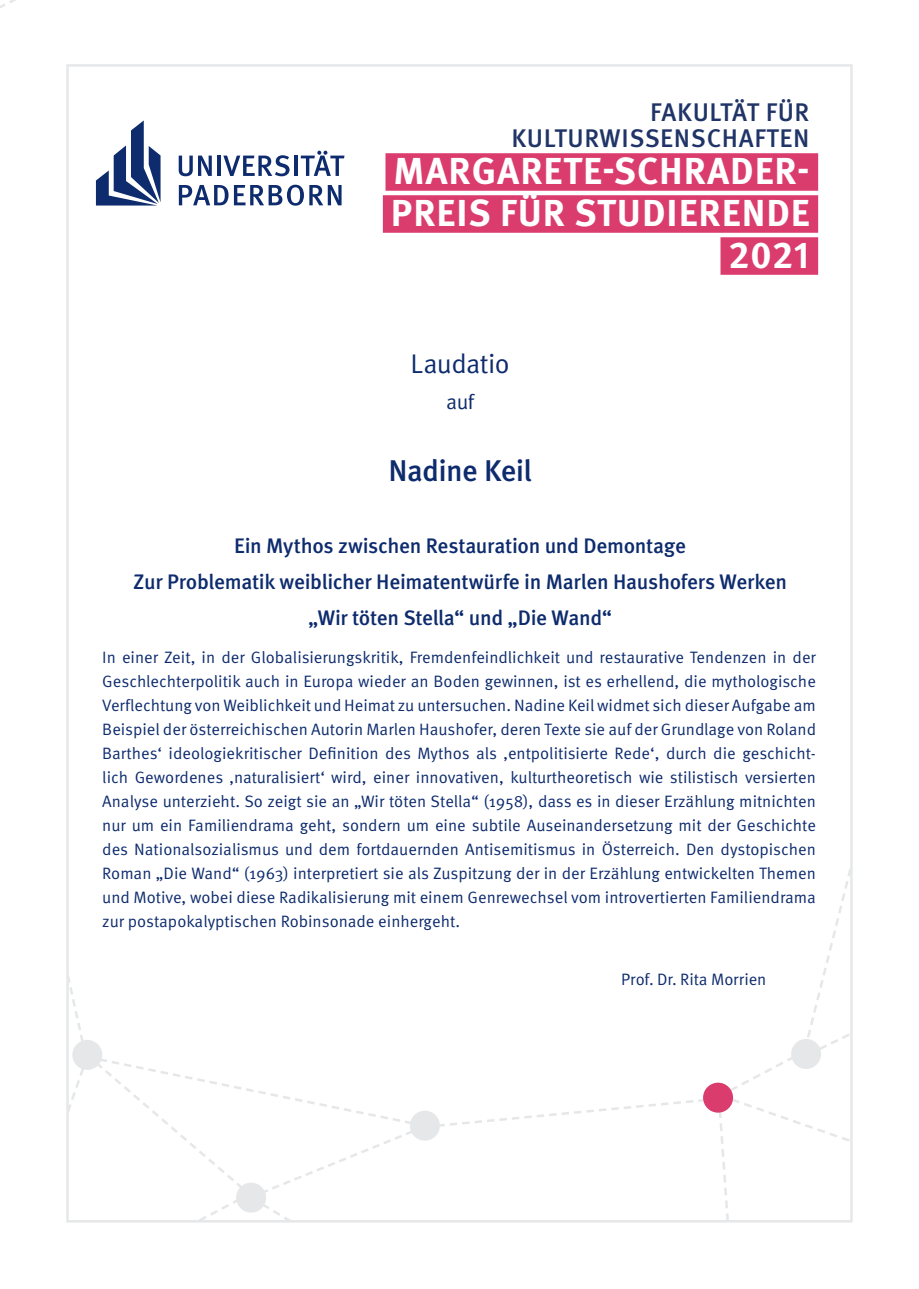
<style>
.page{position:relative;width:919px;height:1289px;background:#fff}
.page>*{position:absolute;margin:0;border:0;box-sizing:border-box;transform-origin:0 0}
.t1{font:700 37.5px/42px "Meta OT";letter-spacing:.025em;color:#fff;text-align:right}
.t2{font:500 30px "Meta OT";letter-spacing:-.02em;color:#0d2b6d}
.t3{font:27px "Meta OT";letter-spacing:-.025em;color:#0d2b6d}
.t4{font:500 25.5px/25.5px "Meta OT";letter-spacing:.025em;color:#203467;text-align:right}
.t5{font:500 21px/36px "Meta OT";letter-spacing:-.015em;color:#0d2b6d;text-align:center}
.t6{font:21px "Meta OT";color:#0d2b6d}
.t7{font:16.5px/24px "Meta OT";color:#0d2b6d;text-align:justify}
</style>
<div class="page">
<svg style="left:0;top:0;width:16px;height:8px"></svg>
<svg style="left:67px;top:865px;width:786px;height:358px"></svg>
<div style="left:703px;top:1082px;width:30px;height:30px;background:#db3c6e;border-radius:50%"></div>
<svg style="left:179px;top:185px;width:49px;height:20px"></svg>
<svg style="left:234px;top:185px;width:107px;height:21px"></svg>
<svg style="left:179px;top:156px;width:33px;height:20px"></svg>
<hr style="left:217px;top:156px;width:4px;height:20px;background:#0d2b6d">
<svg style="left:223px;top:155px;width:66px;height:21px"></svg>
<hr style="left:294px;top:156px;width:3px;height:20px;background:#0d2b6d">
<svg style="left:301px;top:151px;width:43px;height:25px"></svg>
<svg style="left:96px;top:120px;width:64px;height:85px"></svg>
<div style="left:385px;top:153px;width:433px;height:38px;background:#db3c6e"></div>
<div style="left:383px;top:195px;width:435px;height:38px;background:#db3c6e"></div>
<div style="left:720px;top:237px;width:98px;height:38px;background:#db3c6e"></div>
<h3 class="t4" style="left:511px;top:100px;width:299px">FAKULTÄT FÜR<br>KULTURWISSENSCHAFTEN</h3>
<h1 class="t1" style="left:391px;top:151px;width:420px">MARGARETE-SCHRADER-<br>PREIS FÜR STUDIERENDE<br>2021</h1>
<h3 class="t3" style="left:410px;top:347px;width:101px">Laudatio</h3>
<p class="t6" style="left:446px;top:389px;width:30px">auf</p>
<h2 class="t2" style="left:388px;top:452px;width:145px">Nadine Keil</h2>
<p class="t5" style="left:133px;top:528px;width:655px">Ein Mythos zwischen Restauration und Demontage<br>Zur Problematik weiblicher Heimatentwürfe in Marlen Haushofers Werken „Wir töten Stella“ und „Die Wand“</p>
<p class="t7" style="left:102px;top:645px;width:715px">In einer Zeit, in der Globalisierungskritik, Fremdenfeindlichkeit und restaurative Tendenzen in der Geschlechterpolitik auch in Europa wieder an Boden gewinnen, ist es erhellend, die mythologische Verflechtung von Weiblichkeit und Heimat zu untersuchen. Nadine Keil widmet sich dieser Aufgabe am Beispiel der österreichischen Autorin Marlen Haushofer, deren Texte sie auf der Grundlage von Roland Barthes‘ ideologiekritischer Definition des Mythos als ‚entpolitisierte Rede‘, durch die geschicht&shy;lich Gewordenes ‚naturalisiert‘ wird, einer innovativen, kulturtheoretisch wie stilistisch versierten Analyse unterzieht. So zeigt sie an „Wir töten Stella“ (1958), dass es in dieser Erzählung mitnichten nur um ein Familiendrama geht, sondern um eine subtile Auseinandersetzung mit der Geschichte des Nationalsozialismus und dem fortdauernden Antisemitismus in Österreich. Den dystopischen Roman „Die Wand“ (1963) interpretiert sie als Zuspitzung der in der Erzählung entwickelten Themen und Motive, wobei diese Radikalisierung mit einem Genrewechsel vom introvertierten Familiendrama zur postapokalyptischen Robinsonade einhergeht.</p>
<p class="t7" style="left:621px;top:967px;width:147px">Prof. Dr. Rita Morrien</p>
</div>
